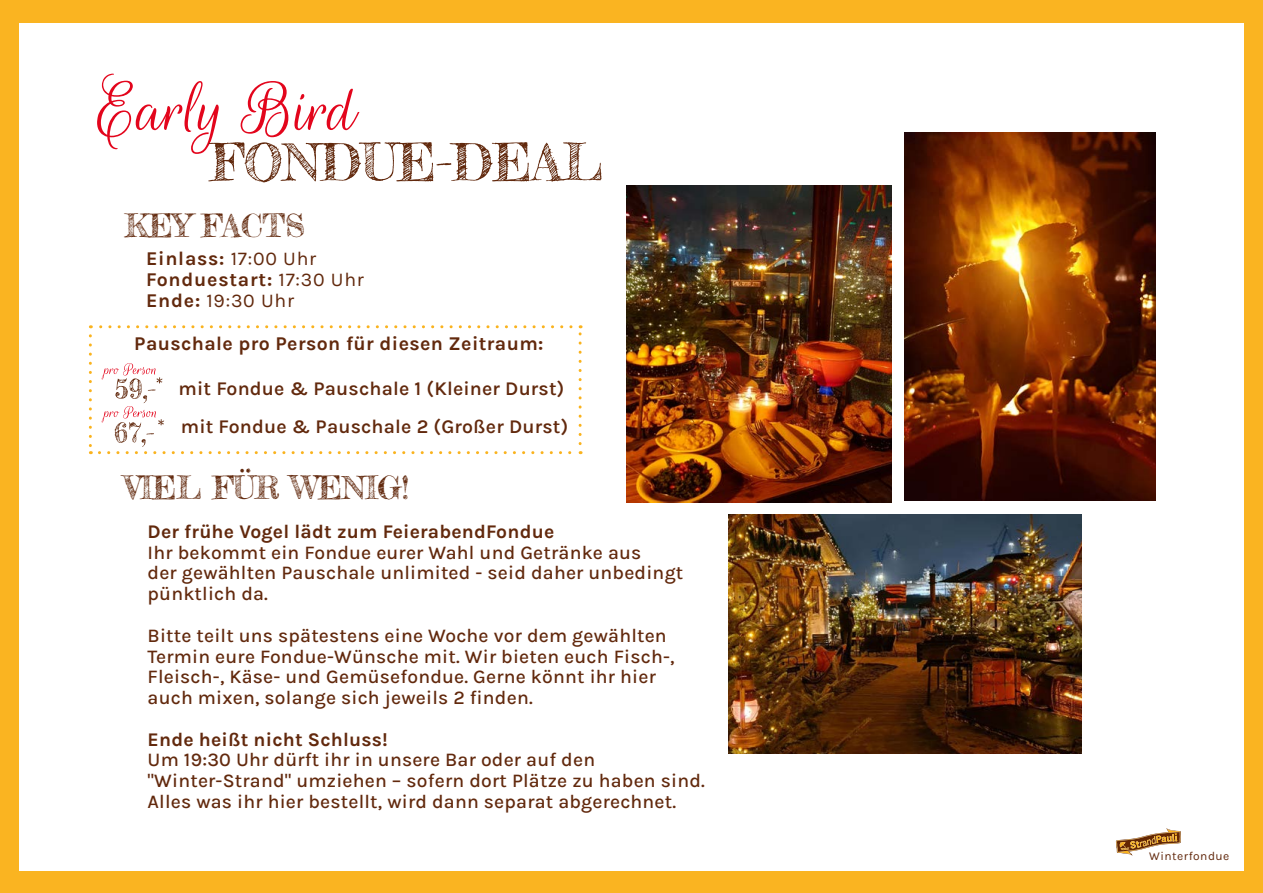
<style>
.page{position:relative;width:1263px;height:893px;background:#fab421}
.page>*{position:absolute;margin:0;border:0;box-sizing:border-box;transform-origin:0 0}
.t1{font:75px "Rouge Script";color:#e3051c}
.t2{font:51px "Frederickathe Great";color:#62290d}
.t3{font:31.5px "Frederickathe Great";color:#62290d}
.t4{font:600 19.5px/38.2px "Karla";letter-spacing:.01em;color:#62290d}
.t5{font:700 19.5px/21px "Karla";letter-spacing:.04em;color:#62290d}
.t6{font:700 19.5px "Karla";letter-spacing:.02em;color:#62290d}
.t7{font:500 19.35px/20.9px "Karla";letter-spacing:.01em;color:#62290d}
.t8{font:700 19.35px "Karla";letter-spacing:.01em;color:#62290d}
.t9{font:12px "Karla";letter-spacing:.04em;color:#62290d}
.s1{font-weight:400}
</style>
<div class="page">
<div style="left:19px;top:23px;width:1225px;height:847px;background:#fff"></div>
<svg style="left:1116px;top:828px;width:65px;height:27px"></svg>
<img style="left:626px;top:186px;width:265px;height:316px">
<img style="left:728px;top:515px;width:353px;height:239px">
<img style="left:905px;top:133px;width:250px;height:368px">
<svg style="left:89px;top:325px;width:493px;height:129px"></svg>
<h1 class="t1" style="left:96px;top:67px;width:263px">Early Bird</h1>
<h2 class="t2" style="left:211px;top:131px;width:393px">FONDUE-DEAL</h2>
<h3 class="t3" style="left:125px;top:206px;width:182px">KEY FACTS</h3>
<p class="t5" style="left:146px;top:247px;width:219px">Einlass: <span class="s1">17:00 Uhr<br></span>Fonduestart: <span class="s1">17:30 Uhr<br></span>Ende: <span class="s1">19:30 Uhr</span></p>
<p class="t6" style="left:134px;top:331px;width:411px">Pauschale pro Person für diesen Zeitraum:</p>
<p class="t4" style="left:179px;top:369px;width:391px">mit Fondue &amp; Pauschale 1 (Kleiner Durst) mit Fondue &amp; Pauschale 2 (Großer Durst)</p>
<h3 class="t3" style="left:125px;top:468px;width:286px">VIEL FÜR WENIG!</h3>
<p class="t8" style="left:148px;top:519px;width:408px">Der frühe Vogel lädt zum FeierabendFondue</p>
<p class="t7" style="left:148px;top:541px;width:537px">Ihr bekommt ein Fondue eurer Wahl und Getränke aus<br>der gewählten Pauschale unlimited - seid daher unbedingt pünktlich da.</p>
<p class="t7" style="left:148px;top:624px;width:528px">Bitte teilt uns spätestens eine Woche vor dem gewählten Termin eure Fondue-Wünsche mit. Wir bieten euch Fisch-, Fleisch-, Käse- und Gemüsefondue. Gerne könnt ihr hier auch mixen, solange sich jeweils 2 finden.</p>
<p class="t8" style="left:148px;top:727px;width:242px">Ende heißt nicht Schluss!</p>
<p class="t7" style="left:148px;top:749px;width:559px">Um 19:30 Uhr dürft ihr in unsere Bar oder auf den "Winter-Strand" umziehen – sofern dort Plätze zu haben sind.<br>Alles was ihr hier bestellt, wird dann separat abgerechnet.</p>
<p class="t9" style="left:1149px;top:849px;width:82px">Winterfondue</p>
</div>
